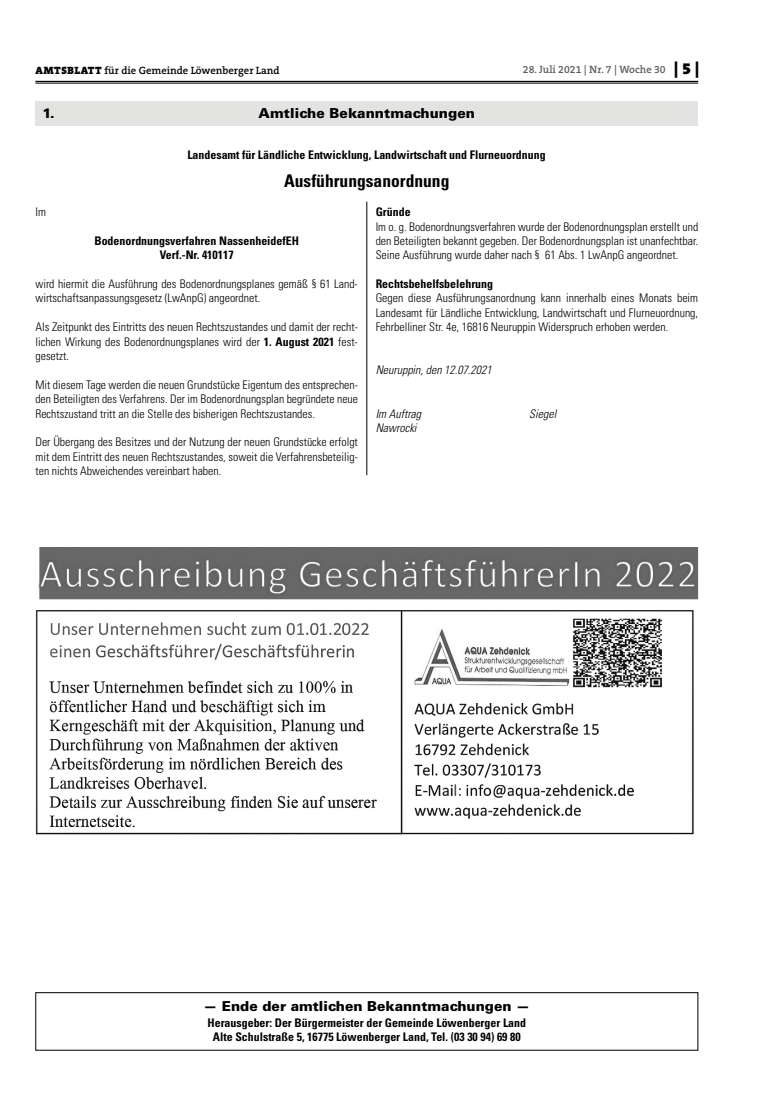
<style>
.page{position:relative;width:762px;height:1117px;background:#fff}
.page>*{position:absolute;margin:0;border:0;box-sizing:border-box;transform-origin:0 0}
.t1{font:700 condensed 17.5px "Univers";color:#000}
.t2{font:900 13.75px "Univers";color:#000}
.t3{font:300 condensed 11.88px/14.4px "Univers";color:#000;text-align:justify}
.t4{font:700 condensed 11.88px/14.4px "Univers";color:#000;text-align:center}
.t5{font:italic 300 condensed 11.88px "Univers";color:#000}
.t6{font:600 10.62px "The Serif B W6";color:#000}
.t7{font:600 10.62px "The Serif B W6";color:#615c58}
.s1{font-family:"The Serif B W9";font-weight:900}
.s2{font-family:"The Serif B W9";font-weight:900;font-size:16.25px;color:#000}
.s3{font-weight:700}
</style>
<div class="page">
<hr style="left:35px;top:81px;width:663px;height:1px;background:#000">
<hr style="left:35px;top:83px;width:663px;height:1px;background:#000">
<div style="left:35px;top:101px;width:663px;height:25px;background:#e3e3e2"></div>
<hr style="left:367px;top:202px;width:1px;height:273px;background:#000">
<div style="left:35px;top:992px;width:663px;height:58px;border:1px solid #000"></div>
<img style="left:36px;top:547px;width:662px;height:288px">
<p class="t6" style="left:36px;top:63px;width:246px"><span class="s1">AMTSBLATT</span> für die Gemeinde Löwenberger Land</p>
<p class="t7" style="left:523px;top:63px;width:178px">28. Juli 2021 | Nr. 7 | Woche 30 <span class="s2">| 5 |</span></p>
<p class="t2" style="left:43px;top:104px;width:14px">1.</p>
<p class="t2" style="left:259px;top:104px;width:218px">Amtliche Bekanntmachungen</p>
<p class="t4" style="left:187px;top:147px;width:360px">Landesamt für Ländliche Entwicklung, Landwirtschaft und Flurneuordnung</p>
<h1 class="t1" style="left:284px;top:170px;width:167px">Ausführungsanordnung</h1>
<p class="t3" style="left:35px;top:205px;width:12px">Im</p>
<p class="t4" style="left:94px;top:233px;width:206px">Bodenordnungsverfahren NassenheidefEH<br>Verf.-Nr. 410117</p>
<p class="t3" style="left:35px;top:277px;width:324px">wird hiermit die Ausführung des Bodenordnungsplanes gemäß § 61 Land&shy;wirtschaftsanpassungsgesetz (LwAnpG) angeordnet.</p>
<p class="t3" style="left:35px;top:320px;width:324px">Als Zeitpunkt des Eintritts des neuen Rechtszustandes und damit der recht&shy;lichen Wirkung des Bodenordnungsplanes wird der <span class="s3">1. August 2021</span> fest&shy;gesetzt.</p>
<p class="t3" style="left:35px;top:377px;width:324px">Mit diesem Tage werden die neuen Grundstücke Eigentum des entsprechen&shy;den Beteiligten des Verfahrens. Der im Bodenordnungsplan begründete neue Rechtszustand tritt an die Stelle des bisherigen Rechtszustandes.</p>
<p class="t3" style="left:35px;top:435px;width:324px">Der Übergang des Besitzes und der Nutzung der neuen Grundstücke erfolgt mit dem Eintritt des neuen Rechtszustandes, soweit die Verfahrensbeteilig&shy;ten nichts Abweichendes vereinbart haben.</p>
<p class="t4" style="left:376px;top:205px;width:36px">Gründe</p>
<p class="t3" style="left:376px;top:219px;width:324px">Im o. g. Bodenordnungsverfahren wurde der Bodenordnungsplan erstellt und den Beteiligten bekannt gegeben. Der Bodenordnungsplan ist unanfechtbar.<br>Seine Ausführung wurde daher nach § 61 Abs. 1 LwAnpG angeordnet.</p>
<p class="t4" style="left:376px;top:276px;width:119px">Rechtsbehelfsbelehrung</p>
<p class="t3" style="left:376px;top:291px;width:324px">Gegen diese Ausführungsanordnung kann innerhalb eines Monats beim Landesamt für Ländliche Entwicklung, Landwirtschaft und Flurneuordnung, Fehrbelliner Str. 4e, 16816 Neuruppin Widerspruch erhoben werden.</p>
<p class="t5" style="left:376px;top:363px;width:118px">Neuruppin, den 12.07.2021</p>
<p class="t5" style="left:376px;top:406px;width:47px">Im Auftrag</p>
<p class="t5" style="left:529px;top:406px;width:29px">Siegel</p>
<p class="t5" style="left:376px;top:420px;width:42px">Nawrocki</p>
<p class="t2" style="left:204px;top:997px;width:328px">— Ende der amtlichen Bekanntmachungen —</p>
<p class="t4" style="left:207px;top:1015px;width:320px">Herausgeber: Der Bürgermeister der Gemeinde Löwenberger Land<br>Alte Schulstraße 5, 16775 Löwenberger Land, Tel. (03 30 94) 69 80</p>
</div>
